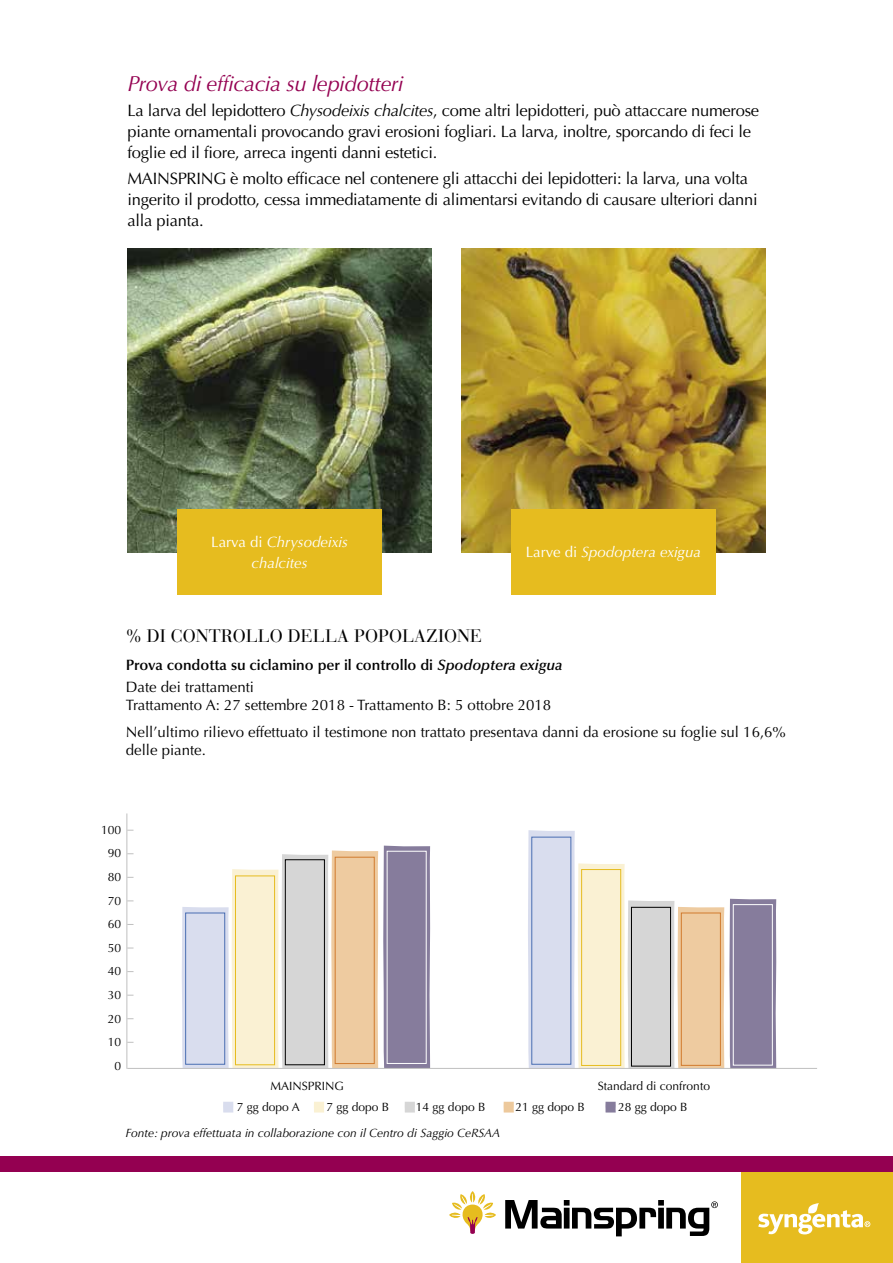
<style>
.page{position:relative;width:893px;height:1263px;background:#fff}
.page>*{position:absolute;margin:0;border:0;box-sizing:border-box;transform-origin:0 0}
.t1{font:italic 21.75px "Optima LT Std";letter-spacing:-.015em;color:#940051}
.t2{font:18px "Bauer Bodoni Std";color:#000}
.t3{font:16.5px/21px "Optima LT Std";letter-spacing:-.015em;color:#000}
.t4{font:15px/27px "Optima LT Std";color:#000}
.t5{font:600 15px/22.2px "Optima LT Std";color:#000}
.t6{font:italic 15px/21px "Optima LT Std";color:#fff;text-align:center}
.t7{font:12px/23.5px "Optima";color:#000;text-align:right}
.t8{font:italic 12px "Optima LT Std";color:#000}
.s1{font-style:italic}
.s2{font-style:normal}
.s3{font-weight:400}
</style>
<div class="page">
<img style="left:128px;top:249px;width:304px;height:304px">
<img style="left:461px;top:249px;width:304px;height:304px">
<div style="left:741px;top:1172px;width:152px;height:91px;background:#e6bc1f"></div>
<svg style="left:758px;top:1203px;width:112px;height:31px"></svg>
<div style="left:0;top:1157px;width:893px;height:15px;background:#940051"></div>
<svg style="left:449px;top:1191px;width:47px;height:43px"></svg>
<svg style="left:505px;top:1200px;width:213px;height:36px"></svg>
<div style="left:178px;top:509px;width:204px;height:85px;background:#e6bc1f"></div>
<div style="left:511px;top:509px;width:204px;height:85px;background:#e6bc1f"></div>
<hr style="left:127px;top:813px;width:1px;height:256px;background:#c0c0c0">
<svg style="left:182px;top:846px;width:248px;height:222px;background:#d6ccc6"></svg>
<div style="left:387px;top:851px;width:40px;height:213px;border:1px solid #fff"></div>
<svg style="left:528px;top:830px;width:248px;height:238px"></svg>
<div style="left:733px;top:904px;width:40px;height:161px;border:1px solid #fff"></div>
<hr style="left:127px;top:1068px;width:690px;height:1px;background:#c0c0c0">
<svg style="left:223px;top:1102px;width:10px;height:10px"></svg>
<svg style="left:314px;top:1102px;width:10px;height:10px"></svg>
<svg style="left:405px;top:1102px;width:10px;height:10px"></svg>
<svg style="left:504px;top:1102px;width:10px;height:10px"></svg>
<svg style="left:605px;top:1102px;width:11px;height:10px"></svg>
<h1 class="t1" style="left:128px;top:71px;width:277px">Prova di efficacia su lepidotteri</h1>
<p class="t3" style="left:128px;top:100px;width:633px">La larva del lepidottero <span class="s1">Chysodeixis chalcites</span>, come altri lepidotteri, può attaccare numerose piante ornamentali provocando gravi erosioni fogliari. La larva, inoltre, sporcando di feci le foglie ed il fiore, arreca ingenti danni estetici.</p>
<p class="t3" style="left:128px;top:168px;width:632px">MAINSPRING è molto efficace nel contenere gli attacchi dei lepidotteri: la larva, una volta ingerito il prodotto, cessa immediatamente di alimentarsi evitando di causare ulteriori danni alla pianta.</p>
<p class="t6" style="left:211px;top:531px;width:138px"><span class="s2">Larva di</span> Chrysodeixis chalcites</p>
<p class="t6" style="left:526px;top:542px;width:177px"><span class="s2">Larve di</span> Spodoptera exigua</p>
<p class="t2" style="left:126px;top:625px;width:358px">% DI CONTROLLO DELLA POPOLAZIONE</p>
<p class="t5" style="left:126px;top:654px;width:438px">Prova condotta su ciclamino per il controllo di <span class="s1">Spodoptera exigua<br></span><span class="s3">Date dei trattamenti</span></p>
<p class="t4" style="left:126px;top:692px;width:661px">Trattamento A: 27 settembre 2018 - Trattamento B: 5 ottobre 2018<br>Nell’ultimo rilievo effettuato il testimone non trattato presentava danni da erosione su foglie sul 16,6%</p>
<p class="t4" style="left:126px;top:737px;width:82px">delle piante.</p>
<p class="t7" style="left:101px;top:818px;width:22px">100<br>90<br>80<br>70<br>60<br>50<br>40<br>30<br>20<br>10<br>0</p>
<p class="t7" style="left:598px;top:1074px;width:114px">Standard di confronto</p>
<p class="t7" style="left:237px;top:1075px;width:108px;line-height:21.3px;text-align:left;text-indent:33px">MAINSPRING<br>7 gg dopo A</p>
<p class="t7" style="left:327px;top:1095px;width:64px">7 gg dopo B</p>
<p class="t7" style="left:416px;top:1095px;width:71px">14 gg dopo B</p>
<p class="t7" style="left:515px;top:1095px;width:71px">21 gg dopo B</p>
<p class="t7" style="left:618px;top:1095px;width:71px">28 gg dopo B</p>
<p class="t8" style="left:126px;top:1126px;width:376px">Fonte: prova effettuata in collaborazione con il Centro di Saggio CeRSAA</p>
</div>
